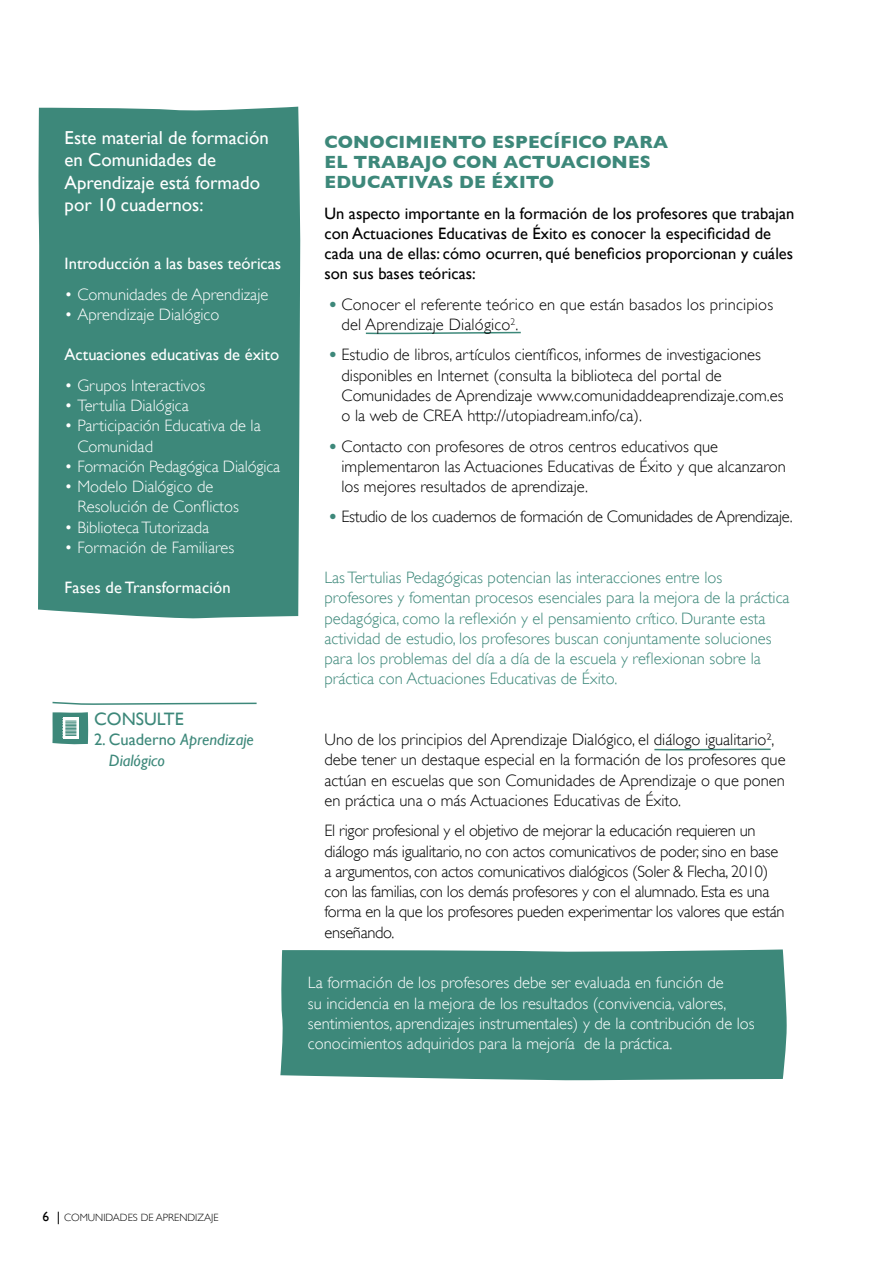
<style>
.page{position:relative;width:893px;height:1263px;background:#fff}
.page>*{position:absolute;margin:0;border:0;box-sizing:border-box;transform-origin:0 0}
.t1{font:18.75px/22.5px "Gill Sans";color:#fff}
.t2{font:700 18px/20.2px "Gill Sans";letter-spacing:.01em;color:#3d887a}
.t3{font:18px "Gill Sans";color:#3d887a}
.t4{font:300 16.5px/20.2px "Gill Sans";color:#000}
.t5{font:300 16.5px/20.2px "Gill Sans";color:#fff}
.t6{font:300 16.5px/20.2px "Gill Sans";letter-spacing:-.02em;color:#000}
.t7{font:300 16.5px/20.2px "Gill Sans";color:#3d887a}
.t8{font:16.5px/20.2px "Gill Sans";color:#000}
.t9{font:16.5px "Gill Sans";color:#fff}
.t10{font:italic 16.5px/20.2px "Gill Sans";color:#3d887a}
.t11{font:300 10.5px "Gill Sans";color:#000}
.s1{font-style:normal}
.s2{font-weight:700;color:#3d887a}
.s3{font-weight:400;font-size:13.5px}
</style>
<div class="page">
<svg style="left:654px;top:748px;width:117px;height:3px"></svg>
<svg style="left:52px;top:701px;width:205px;height:4px"></svg>
<svg style="left:52px;top:712px;width:36px;height:32px"></svg>
<div style="left:280px;top:949px;width:507px;height:132px;background:#3d887a"></div>
<div style="left:38px;top:107px;width:262px;height:512px;background:#3d887a"></div>
<svg style="left:365px;top:331px;width:156px;height:4px"></svg>
<p class="t1" style="left:65px;top:126px;width:206px">Este material de formación en Comunidades de<br>Aprendizaje está formado por 10 cuadernos:</p>
<p class="t9" style="left:65px;top:254px;width:218px">Introducción a las bases teóricas</p>
<p class="t5" style="left:65px;top:283px;width:205px">• Comunidades de Aprendizaje</p>
<p class="t5" style="left:65px;top:304px;width:156px">• Aprendizaje Dialógico</p>
<p class="t9" style="left:65px;top:345px;width:216px">Actuaciones educativas de éxito</p>
<p class="t5" style="left:65px;top:375px;width:142px">• Grupos Interactivos</p>
<p class="t5" style="left:65px;top:395px;width:126px">• Tertulia Dialógica</p>
<p class="t5" style="left:77px;top:415px;width:185px;text-indent:-13px">• Participación Educativa de la<br>Comunidad</p>
<p class="t5" style="left:65px;top:456px;width:217px">• Formación Pedagógica Dialógica</p>
<p class="t5" style="left:77px;top:476px;width:163px;text-indent:-13px">• Modelo Dialógico de<br>Resolución de Conflictos</p>
<p class="t5" style="left:65px;top:516px;width:146px">• Biblioteca Tutorizada</p>
<p class="t5" style="left:65px;top:536px;width:171px">• Formación de Familiares</p>
<p class="t9" style="left:65px;top:578px;width:168px">Fases de Transformación</p>
<p class="t3" style="left:94px;top:708px;width:91px">CONSULTE</p>
<p class="t10" style="left:109px;top:729px;width:146px;text-indent:-15px"><span class="s1">2. Cuaderno</span> Aprendizaje<br>Dialógico</p>
<p class="t2" style="left:324px;top:131px;width:345px">CONOCIMIENTO ESPECÍFICO PARA<br>EL TRABAJO CON ACTUACIONES<br>EDUCATIVAS DE ÉXITO</p>
<p class="t8" style="left:324px;top:203px;width:471px">Un aspecto importante en la formación de los profesores que trabajan con Actuaciones Educativas de Éxito es conocer la especificidad de cada una de ellas: cómo ocurren, qué beneficios proporcionan y cuáles son sus bases teóricas:</p>
<p class="t4" style="left:341px;top:294px;width:433px;text-indent:-13px"><span class="s2">•</span> Conocer el referente teórico en que están basados los principios del Aprendizaje Dialógico<sup>2</sup>.</p>
<p class="t4" style="left:341px;top:344px;width:444px;text-indent:-13px"><span class="s2">•</span> Estudio de libros, artículos científicos, informes de investigaciones disponibles en Internet (consulta la biblioteca del portal de Comunidades de Aprendizaje www.comunidaddeaprendizaje.com.es o la web de CREA http://utopiadream.info/ca).</p>
<p class="t4" style="left:341px;top:435px;width:446px;text-indent:-13px"><span class="s2">•</span> Contacto con profesores de otros centros educativos que implementaron las Actuaciones Educativas de Éxito y que alcanzaron los mejores resultados de aprendizaje.</p>
<p class="t6" style="left:329px;top:506px;width:465px"><span class="s2">•</span> Estudio de los cuadernos de formación de Comunidades de Aprendizaje.</p>
<p class="t7" style="left:324px;top:567px;width:467px">Las Tertulias Pedagógicas potencian las interacciones entre los profesores y fomentan procesos esenciales para la mejora de la práctica pedagógica, como la reflexión y el pensamiento crítico. Durante esta actividad de estudio, los profesores buscan conjuntamente soluciones para los problemas del día a día de la escuela y reflexionan sobre la práctica con Actuaciones Educativas de Éxito.</p>
<p class="t4" style="left:324px;top:729px;width:463px">Uno de los principios del Aprendizaje Dialógico, el diálogo igualitario², debe tener un destaque especial en la formación de los profesores que actúan en escuelas que son Comunidades de Aprendizaje o que ponen en práctica una o más Actuaciones Educativas de Éxito.</p>
<p class="t6" style="left:324px;top:820px;width:462px">El rigor profesional y el objetivo de mejorar la educación requieren un diálogo más igualitario, no con actos comunicativos de poder, sino en base a argumentos, con actos comunicativos dialógicos (Soler &amp; Flecha, 2010) con las familias, con los demás profesores y con el alumnado. Esta es una forma en la que los profesores pueden experimentar los valores que están enseñando.</p>
<p class="t5" style="left:308px;top:972px;width:448px">La formación de los profesores debe ser evaluada en función de<br>su incidencia en la mejora de los resultados (convivencia, valores, sentimientos, aprendizajes instrumentales) y de la contribución de los conocimientos adquiridos para la mejoría de la práctica.</p>
<p class="t11" style="left:43px;top:1209px;width:177px"><span class="s3">6 |</span> COMUNIDADES DE APRENDIZAJE</p>
</div>
